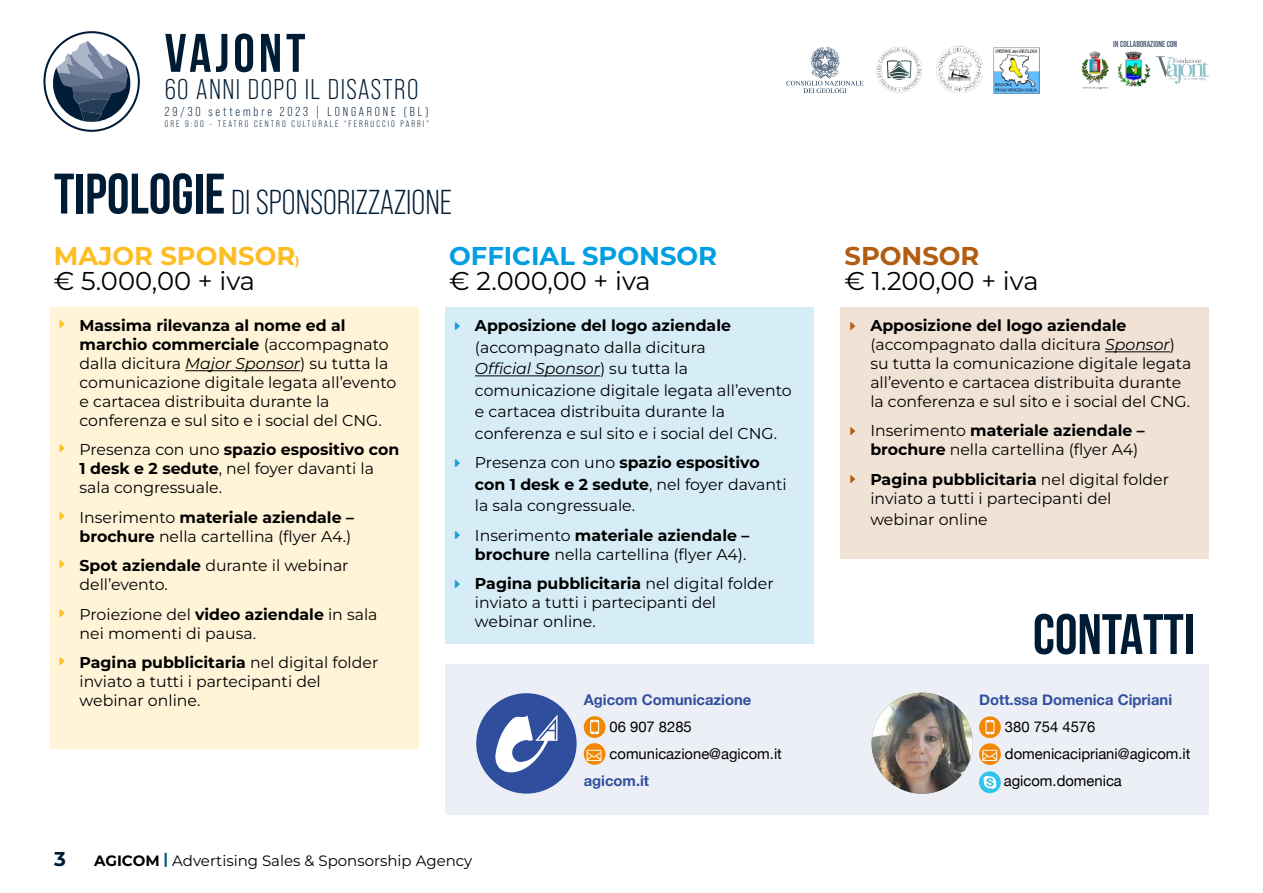
<style>
.page{position:relative;width:1263px;height:893px;background:#fff}
.page>*{position:absolute;margin:0;border:0;box-sizing:border-box;transform-origin:0 0}
.t1{font:700 57px "Bebas Neue";color:#001c35}
.t2{font:700 54.15px "Bebas Neue";letter-spacing:.075em;color:#001c35}
.t3{font:34.5px "Bebas Neue Pro";color:#001c35}
.t4{font:28.5px "Bebas Neue Pro";letter-spacing:.05em;color:#001c35}
.t5{font:25.8px/24.9px "Montserrat";color:#000}
.t6{font:700 25.8px "Montserrat";color:#009fe3}
.t7{font:700 25.8px "Montserrat";color:#b25d11}
.t8{font:700 19.95px "Montserrat";color:#001c35}
.t9{font:15.75px/18.9px "Montserrat";color:#000}
.t10{font:700 15.75px "Montserrat";color:#000}
.t11{font:15px "Montserrat";color:#000}
.t12{font:14.85px/27px "Helvetica Neue";color:#000}
.t13{font:700 14.85px "Helvetica Neue";color:#304f9e}
.t14{font:700 14.85px "Helvetica Neue";color:#2f4f9e}
.t15{font:12.9px "Bebas Neue Pro";letter-spacing:.22em;color:#001c35}
.t16{font:9.3px "Bebas Neue Pro";letter-spacing:.22em;color:#001c35}
.t17{font:8.7px "Bebas Neue";color:#4f617a}
.s1{font-family:"Bebas Neue";font-weight:700;font-size:57px}
.s2{font-style:italic}
.s3{font-weight:700}
.s4{font-weight:700;color:#ffbd24}
.s5{font-weight:700;font-size:12px;color:#ffbd24}
.s6{font-weight:700;color:#005c78}
</style>
<div class="page">
<svg style="left:53px;top:41px;width:77px;height:81px"></svg>
<div style="left:43px;top:31px;width:97px;height:101px;border:2px solid #001c36;border-radius:50%"></div>
<svg style="left:786px;top:47px;width:77px;height:46px"></svg>
<svg style="left:876px;top:47px;width:46px;height:46px"></svg>
<img style="left:936px;top:47px;width:46px;height:46px">
<img style="left:993px;top:47px;width:47px;height:46px">
<svg style="left:1155px;top:56px;width:54px;height:28px"></svg>
<img style="left:1081px;top:51px;width:28px;height:39px">
<img style="left:1118px;top:52px;width:32px;height:34px">
<div style="left:841px;top:307px;width:368px;height:251px;background:#f1e2d6"></div>
<div style="left:445px;top:307px;width:368px;height:337px;background:#d6edf8"></div>
<div style="left:50px;top:307px;width:368px;height:441px;background:#fff3d8"></div>
<hr style="left:185px;top:370px;width:115px;height:1px;background:#000">
<hr style="left:475px;top:375px;width:125px;height:1px;background:#000">
<hr style="left:1105px;top:351px;width:65px;height:1px;background:#000">
<div style="left:445px;top:664px;width:764px;height:151px;background:#edeff6"></div>
<svg style="left:584px;top:716px;width:21px;height:22px"></svg>
<svg style="left:590px;top:720px;width:9px;height:14px"></svg>
<div style="left:584px;top:743px;width:21px;height:22px;background:#f18703;border-radius:50%"></div>
<div style="left:476px;top:693px;width:101px;height:101px;background:#2f4f9e;border-radius:50%"></div>
<svg style="left:495px;top:715px;width:62px;height:58px"></svg>
<svg style="left:979px;top:771px;width:22px;height:22px"></svg>
<svg style="left:983px;top:776px;width:13px;height:13px"></svg>
<svg style="left:979px;top:716px;width:22px;height:22px"></svg>
<svg style="left:985px;top:720px;width:9px;height:14px"></svg>
<div style="left:979px;top:743px;width:22px;height:22px;background:#f18703;border-radius:50%"></div>
<img style="left:872px;top:693px;width:101px;height:101px;border-radius:51px">
<h2 class="t2" style="left:165px;top:23px;width:142px">VAJONT</h2>
<h3 class="t4" style="left:165px;top:73px;width:255px">60 ANNI DOPO IL DISASTRO</h3>
<p class="t15" style="left:165px;top:105px;width:265px">29/30 settembre 2023 | LONGARONE (BL)</p>
<p class="t16" style="left:165px;top:119px;width:266px">ORE 9:00 - TEATRO CENTRO CULTURALE “FERRUCCIO PARRI”</p>
<h3 class="t3" style="left:54px;top:182px;width:400px"><span class="s1">TIPOLOGIE</span> DI SPONSORIZZAZIONE</h3>
<h3 class="t6" style="left:449px;top:239px;width:269px">OFFICIAL SPONSOR</h3>
<h3 class="t5" style="left:449px;top:268px;width:203px">€ 2.000,00 + iva</h3>
<p class="t10" style="left:475px;top:315px;width:258px">Apposizione del logo aziendale</p>
<p class="t9" style="left:475px;top:336px;width:318px;line-height:21.5px">(accompagnato dalla dicitura<br><span class="s2">Official Sponsor</span>) su tutta la comunicazione digitale legata all’evento e cartacea distribuita durante la conferenza e sul sito e i social del CNG.</p>
<p class="t9" style="left:475px;top:452px;width:313px;line-height:21.5px">Presenza con uno <span class="s3">spazio espositivo con 1 desk e 2 sedute</span>, nel foyer davanti la sala congressuale.</p>
<p class="t9" style="left:475px;top:525px;width:276px">Inserimento <span class="s3">materiale aziendale – brochure</span> nella cartellina (flyer A4).</p>
<p class="t9" style="left:475px;top:574px;width:300px"><span class="s3">Pagina pubblicitaria</span> nel digital folder inviato a tutti i partecipanti del webinar online.</p>
<h3 class="t5" style="left:54px;top:243px;width:247px"><span class="s4">MAJOR SPONSOR</span><span class="s5">) </span>€ 5.000,00 + iva</h3>
<p class="t9" style="left:80px;top:316px;width:318px"><span class="s3">Massima rilevanza al nome ed al marchio commerciale</span> (accompagnato dalla dicitura <span class="s2">Major Sponsor</span>) su tutta la comunicazione digitale legata all’evento e cartacea distribuita durante la conferenza e sul sito e i social del CNG.</p>
<p class="t9" style="left:80px;top:440px;width:321px">Presenza con uno <span class="s3">spazio espositivo con<br>1 desk e 2 sedute</span>, nel foyer davanti la sala congressuale.</p>
<p class="t9" style="left:80px;top:507px;width:276px">Inserimento <span class="s3">materiale aziendale – brochure</span> nella cartellina (flyer A4.)</p>
<p class="t9" style="left:80px;top:556px;width:271px"><span class="s3">Spot aziendale</span> durante il webinar dell’evento.</p>
<p class="t9" style="left:80px;top:604px;width:299px">Proiezione del <span class="s3">video aziendale</span> in sala nei momenti di pausa.</p>
<p class="t9" style="left:80px;top:653px;width:300px"><span class="s3">Pagina pubblicitaria</span> nel digital folder inviato a tutti i partecipanti del webinar online.</p>
<p class="t13" style="left:584px;top:688px;width:169px">Agicom Comunicazione</p>
<p class="t12" style="left:609px;top:714px;width:174px">06 907 8285 comunicazione@agicom.it</p>
<p class="t14" style="left:584px;top:769px;width:67px">agicom.it</p>
<p class="t8" style="left:54px;top:845px;width:13px">3</p>
<p class="t11" style="left:94px;top:850px;width:380px"><span class="s3">AGICOM</span> <span class="s6">|</span> Advertising Sales &amp; Sponsorship Agency</p>
<p class="t17" style="left:1113px;top:39px;width:66px">IN COLLABORAZIONE CON</p>
<h3 class="t7" style="left:844px;top:239px;width:136px">SPONSOR</h3>
<h3 class="t5" style="left:844px;top:268px;width:196px">€ 1.200,00 + iva</h3>
<p class="t9" style="left:870px;top:316px;width:323px"><span class="s3">Apposizione del logo aziendale </span>(accompagnato dalla dicitura <span class="s2">Sponsor</span>) su tutta la comunicazione digitale legata all’evento e cartacea distribuita durante la conferenza e sul sito e i social del CNG.</p>
<p class="t9" style="left:870px;top:421px;width:276px">Inserimento <span class="s3">materiale aziendale – brochure</span> nella cartellina (flyer A4)</p>
<p class="t9" style="left:870px;top:469px;width:300px"><span class="s3">Pagina pubblicitaria</span> nel digital folder inviato a tutti i partecipanti del</p>
<p class="t9" style="left:870px;top:510px;width:119px">webinar online</p>
<h1 class="t1" style="left:1033px;top:603px;width:163px">CONTATTI</h1>
<p class="t13" style="left:979px;top:688px;width:195px">Dott.ssa Domenica Cipriani</p>
<p class="t12" style="left:1004px;top:714px;width:188px">380 754 4576 domenicacipriani@agicom.it agicom.domenica</p>
</div>
